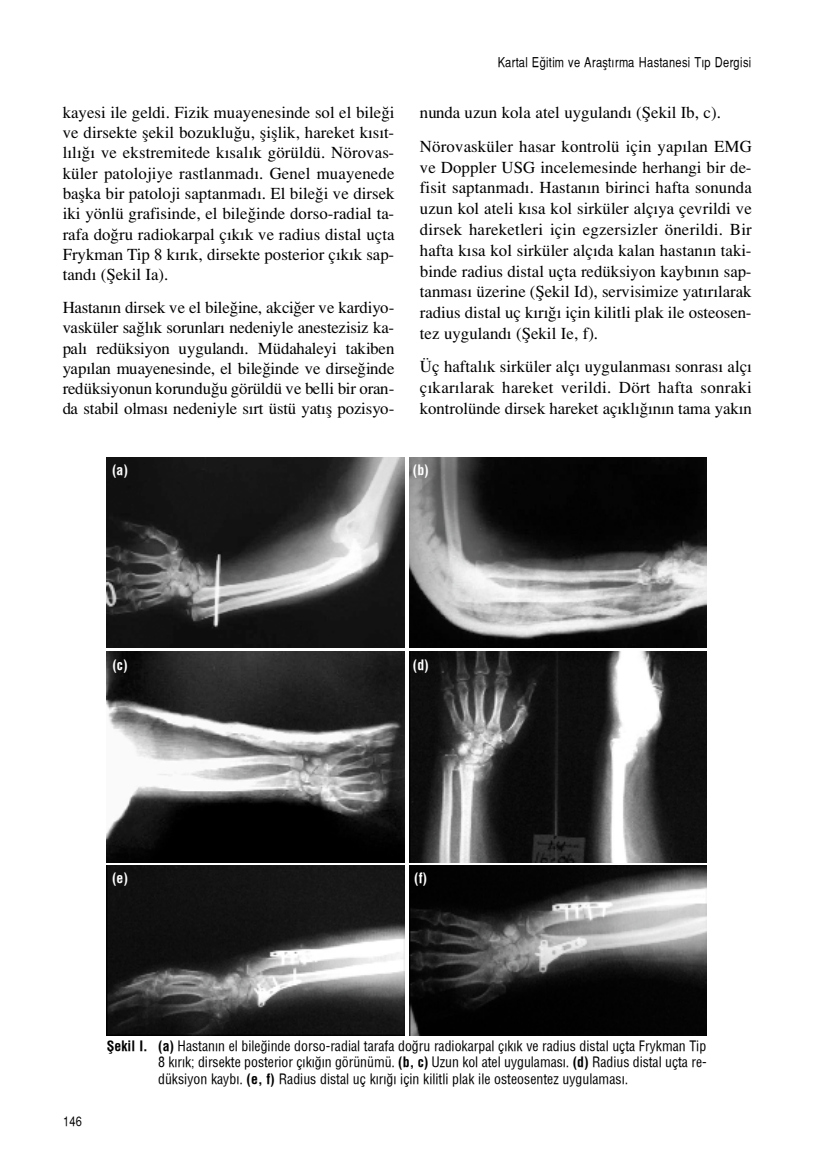
<style>
.page{position:relative;width:838px;height:1170px;background:#fff}
.page>*{position:absolute;margin:0;border:0;box-sizing:border-box;transform-origin:0 0}
.t1{font:16.8px/20.2px "Times Turk";color:#000;text-align:justify}
.t2{font:13.8px/16.4px "Helvetica Condensed Turk";color:#000;text-align:justify}
.t3{font:13.8px "Helvetica Condensed Turk B";color:#fff}
.t4{font:13.5px "Helvetica Narrow Turk";letter-spacing:.02em;color:#000}
.s1{font-family:"Helvetica Condensed Turk B"}
</style>
<div class="page">
<img style="left:107px;top:457px;width:298px;height:190px">
<img style="left:409px;top:457px;width:298px;height:190px">
<img style="left:107px;top:652px;width:298px;height:209px">
<img style="left:409px;top:652px;width:298px;height:209px">
<img style="left:107px;top:865px;width:298px;height:170px">
<img style="left:409px;top:865px;width:298px;height:170px">
<p class="t1" style="left:63px;top:104px;width:333px">kayesi ile geldi. Fizik muayenesinde sol el bile¤i ve dirsekte flekil bozuklu¤u, flifllik, hareket k›s›t&shy;l›l›¤› ve ekstremitede k›sal›k görüldü. Nörovas&shy;küler patolojiye rastlanmad›. Genel muayenede baflka bir patoloji saptanmad›. El bile¤i ve dirsek iki yönlü grafisinde, el bile¤inde dorso-radial ta&shy;rafa do¤ru radiokarpal ç›k›k ve radius distal uçta Frykman Tip 8 k›r›k, dirsekte posterior ç›k›k sap&shy;tand› (fiekil Ia).</p>
<p class="t1" style="left:63px;top:298px;width:333px">Hastan›n dirsek ve el bile¤ine, akci¤er ve kardiyo&shy;vasküler sa¤l›k sorunlar› nedeniyle anestezisiz ka&shy;pal› redüksiyon uyguland›. Müdahaleyi takiben yap›lan muayenesinde, el bile¤inde ve dirse¤inde redüksiyonun korundu¤u görüldü ve belli bir oran&shy;da stabil olmas› nedeniyle s›rt üstü yat›fl pozisyo-</p>
<p class="t4" style="left:498px;top:54px;width:255px">Kartal E¤itim ve Araflt›rma Hastanesi T›p Dergisi</p>
<p class="t1" style="left:420px;top:97px;width:333px;line-height:33.5px">nunda uzun kola atel uyguland› (fiekil Ib, c).<br>Nörovasküler hasar kontrolü için yap›lan EMG</p>
<p class="t1" style="left:420px;top:158px;width:333px;line-height:20.9px">ve Doppler USG incelemesinde herhangi bir de&shy;fisit saptanmad›. Hastan›n birinci hafta sonunda uzun kol ateli k›sa kol sirküler alç›ya çevrildi ve dirsek hareketleri için egzersizler önerildi. Bir hafta k›sa kol sirküler alç›da kalan hastan›n taki&shy;binde radius distal uçta redüksiyon kayb›n›n sap&shy;tanmas› üzerine (fiekil Id), servisimize yat›r›larak radius distal uç k›r›¤› için kilitli plak ile osteosen&shy;tez uyguland› (fiekil Ie, f).</p>
<p class="t1" style="left:420px;top:357px;width:333px;line-height:20.9px">Üç haftal›k sirküler alç› uygulanmas› sonras› alç› ç›kar›larak hareket verildi. Dört hafta sonraki kontrolünde dirsek hareket aç›kl›¤›n›n tama yak›n</p>
<p class="t3" style="left:112px;top:461px;width:18px">(a)</p>
<p class="t3" style="left:413px;top:461px;width:18px">(b)</p>
<p class="t3" style="left:112px;top:656px;width:17px">(c)</p>
<p class="t3" style="left:413px;top:656px;width:18px">(d)</p>
<p class="t3" style="left:112px;top:868px;width:18px">(e)</p>
<p class="t3" style="left:414px;top:868px;width:15px">(f)</p>
<p class="t4" style="left:63px;top:1113px;width:21px">1 4 6</p>
<p class="t2" style="left:158px;top:1037px;width:550px;text-indent:-51px"><span class="s1">fiekil I. (a)</span> Hastan›n el bile¤inde dorso-radial tarafa do¤ru radiokarpal ç›k›k ve radius distal uçta Frykman Tip 8 k›r›k; dirsekte posterior ç›k›¤›n görünümü. <span class="s1">(b, c)</span> Uzun kol atel uygulamas›. <span class="s1">(d)</span> Radius distal uçta re&shy;düksiyon kayb›. <span class="s1">(e, f)</span> Radius distal uç k›r›¤› için kilitli plak ile osteosentez uygulamas›.</p>
</div>
